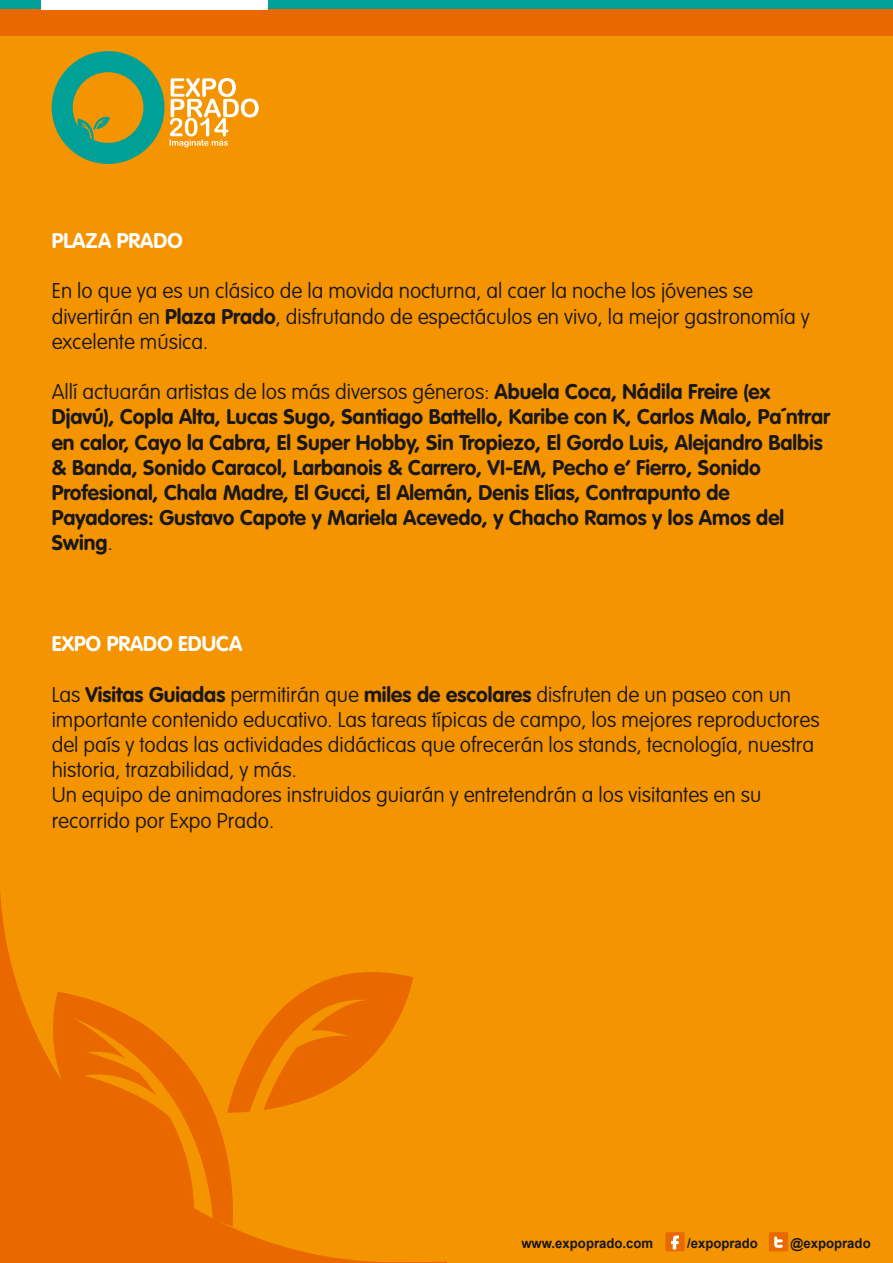
<style>
.page{position:relative;width:893px;height:1263px;background:#f39400}
.page>*{position:absolute;margin:0;border:0;box-sizing:border-box;transform-origin:0 0}
.t1{font:100 21px/25.2px "VAG Rounded Std";color:#1a171c}
.t2{font:700 21px/25.2px "VAG Rounded Std";color:#1a171c}
.t3{font:700 21px "VAG Rounded Std";color:#fff}
.t4{font:700 13.5px "Arial";color:#1a171c}
.s1{font-weight:700}
.s2{font-weight:100}
</style>
<div class="page">
<div style="left:0;top:0;width:893px;height:36px;background:#ea6800"></div>
<div style="left:0;top:0;width:893px;height:9px;background:#00a096"></div>
<div style="left:41px;top:0;width:227px;height:9px;background:#fff"></div>
<svg style="left:52px;top:51px;width:112px;height:113px"></svg>
<svg style="left:170px;top:78px;width:89px;height:69px"></svg>
<svg style="left:0;top:892px;width:446px;height:371px"></svg>
<div style="left:665px;top:1232px;width:20px;height:19px;background:#ea6800;border-radius:2px"></div>
<svg style="left:671px;top:1235px;width:8px;height:14px"></svg>
<div style="left:769px;top:1232px;width:19px;height:19px;background:#ea6800;border-radius:2px"></div>
<svg style="left:774px;top:1236px;width:9px;height:12px"></svg>
<p class="t3" style="left:52px;top:228px;width:132px">PLAZA PRADO</p>
<p class="t1" style="left:52px;top:279px;width:760px">En lo que ya es un clásico de la movida nocturna, al caer la noche los jóvenes se divertirán en <span class="s1">Plaza Prado</span>, disfrutando de espectáculos en vivo, la mejor gastronomía y excelente música.</p>
<p class="t2" style="left:52px;top:380px;width:780px"><span class="s2">Allí actuarán artistas de los más diversos géneros:</span> Abuela Coca, Nádila Freire (ex Djavú), Copla Alta, Lucas Sugo, Santiago Battello, Karibe con K, Carlos Malo, Pa´ntrar en calor, Cayo la Cabra, El Super Hobby, Sin Tropiezo, El Gordo Luis, Alejandro Balbis &amp; Banda, Sonido Caracol, Larbanois &amp; Carrero, VI-EM, Pecho e’ Fierro, Sonido Profesional, Chala Madre, El Gucci, El Alemán, Denis Elías, Contrapunto de Payadores: Gustavo Capote y Mariela Acevedo, y Chacho Ramos y los Amos del Swing<span class="s2">.</span></p>
<p class="t3" style="left:52px;top:631px;width:192px">EXPO PRADO EDUCA</p>
<p class="t1" style="left:52px;top:682px;width:769px">Las <span class="s1">Visitas Guiadas</span> permitirán que <span class="s1">miles de escolares</span> disfruten de un paseo con un importante contenido educativo. Las tareas típicas de campo, los mejores reproductores del país y todas las actividades didácticas que ofrecerán los stands, tecnología, nuestra historia, trazabilidad, y más.<br>Un equipo de animadores instruidos guiarán y entretendrán a los visitantes en su recorrido por Expo Prado.</p>
<p class="t4" style="left:521px;top:1234px;width:133px">www.expoprado.com</p>
<p class="t4" style="left:687px;top:1234px;width:72px">/expoprado</p>
<p class="t4" style="left:791px;top:1234px;width:82px">@expoprado</p>
</div>
